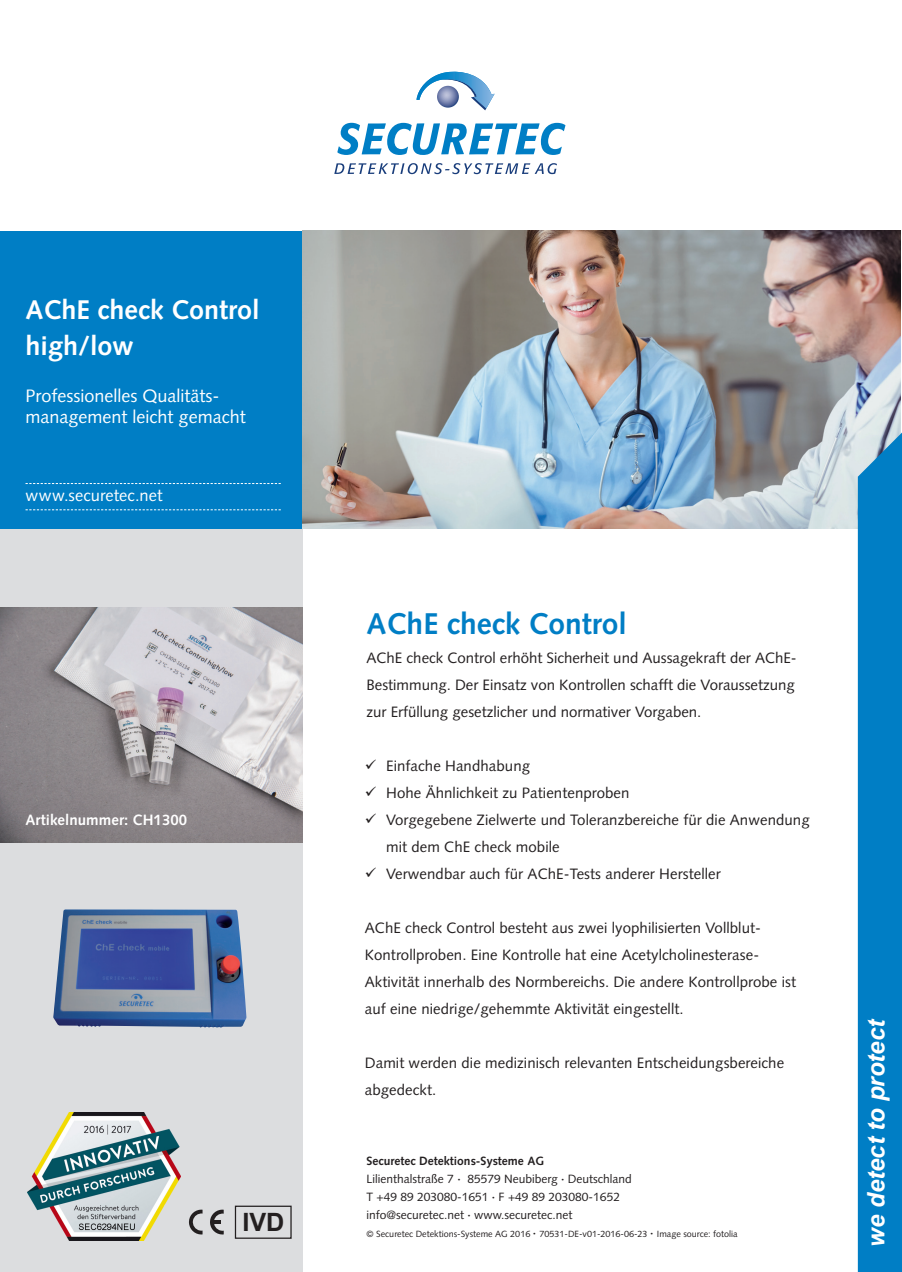
<style>
.page{position:relative;width:902px;height:1272px;background:#fff}
.page>*{position:absolute;margin:0;border:0;box-sizing:border-box;transform-origin:0 0}
.Überschrift_1_Header{font:700 30px "Syntax";color:#007ec5}
.Überschrift_1_Header-2{font:700 27px/36px "Syntax";color:#fff}
.t1{font:700 25.2px "Arial";color:#231f20}
.t2{font:italic 700 24px "Arial";color:#fff}
.Überschrift_1_Header-3{font:18px/21.6px "Syntax";color:#fff}
.URL_weiss{font:16.5px "Syntax";letter-spacing:.005em;color:#fff}
.Fließtext_1{font:15px/27px "Syntax";letter-spacing:.005em;color:#231f20}
.Überschrift_2_Header{font:15px/27px "Syntax";color:#231f20}
.Fließtext_1_bold{font:15px/27px "Syntax";letter-spacing:.005em;color:#231f20}
.t3{font:700 15px "Syntax";letter-spacing:.005em;color:#fff}
.t4{font:12px "Syntax";color:#231f20}
.t5{font:700 12px "Syntax";color:#231f20}
.Adresse_Rückseite_kl{font:9px "Syntax";color:#231f20}
.s1{font-weight:700}
.s2{font-weight:700;font-size:12px}
</style>
<div class="page">
<svg style="left:337px;top:123px;width:228px;height:32px"></svg>
<svg style="left:334px;top:163px;width:223px;height:11px"></svg>
<svg style="left:416px;top:72px;width:78px;height:38px"></svg>
<svg style="left:437px;top:86px;width:22px;height:22px"></svg>
<div style="left:0;top:528px;width:302px;height:743px;background:#dcdddf"></div>
<div style="left:0;top:231px;width:302px;height:297px;background:#007ec5"></div>
<svg style="left:26px;top:483px;width:255px;height:1px"></svg>
<svg style="left:26px;top:509px;width:255px;height:1px"></svg>
<img style="left:302px;top:231px;width:598px;height:297px">
<img style="left:0;top:607px;width:302px;height:235px">
<div style="left:235px;top:1205px;width:56px;height:33px;border:1px solid #231f20"></div>
<svg style="left:189px;top:1209px;width:13px;height:25px"></svg>
<svg style="left:210px;top:1209px;width:14px;height:25px"></svg>
<img style="left:27px;top:1112px;width:153px;height:128px">
<img style="left:53px;top:909px;width:193px;height:118px">
<div style="left:857px;top:425px;width:44px;height:846px;background:#007ec5"></div>
<p class="Überschrift_1_Header-2" style="left:26px;top:292px;width:236px">AChE check Control high/low</p>
<p class="Überschrift_1_Header-3" style="left:26px;top:385px;width:222px">Professionelles Qualitäts&shy;management leicht gemacht</p>
<p class="URL_weiss" style="left:26px;top:485px;width:139px">www.securetec.net</p>
<p class="t3" style="left:26px;top:811px;width:163px">Artikelnummer: CH1300</p>
<p class="t1" style="left:242px;top:1205px;width:44px">IVD</p>
<p class="Überschrift_1_Header" style="left:366px;top:606px;width:262px">AChE check Control</p>
<p class="Überschrift_2_Header" style="left:366px;top:644px;width:431px">AChE check Control erhöht Sicherheit und Aussagekraft der AChE-<br>Bestimmung. Der Einsatz von Kontrollen schafft die Voraussetzung zur Erfüllung gesetzlicher und normativer Vorgaben.</p>
<p class="Fließtext_1_bold" style="left:365px;top:752px;width:167px">✓ Einfache Handhabung</p>
<p class="Fließtext_1_bold" style="left:365px;top:779px;width:266px">✓ Hohe Ähnlichkeit zu Patientenproben</p>
<p class="Fließtext_1_bold" style="left:386px;top:806px;width:425px;text-indent:-21px">✓ Vorgegebene Zielwerte und Toleranzbereiche für die Anwendung mit dem ChE check mobile</p>
<p class="Fließtext_1" style="left:365px;top:860px;width:357px">✓ Verwendbar auch für AChE-Tests anderer Hersteller</p>
<p class="Fließtext_1" style="left:365px;top:914px;width:432px">AChE check Control besteht aus zwei lyophilisierten Vollblut-Kontrollproben. Eine Kontrolle hat eine Acetylcholinesterase-Aktivität innerhalb des Normbereichs. Die andere Kontrollprobe ist auf eine niedrige/gehemmte Aktivität eingestellt.</p>
<p class="Fließtext_1" style="left:365px;top:1049px;width:421px">Damit werden die medizinisch relevanten Entscheidungsbereiche abgedeckt.</p>
<p class="t5" style="left:366px;top:1154px;width:179px">Securetec Detektions-Systeme AG</p>
<p class="t4" style="left:366px;top:1172px;width:267px">Lilienthalstraße 7 <span class="s1">·</span> 85579 Neubiberg <span class="s1">·</span> Deutschland</p>
<p class="t4" style="left:366px;top:1190px;width:255px">T +49 89 203080-1651 <span class="s1">·</span> F +49 89 203080-1652</p>
<p class="t4" style="left:366px;top:1208px;width:207px">info@securetec.net <span class="s1">·</span> www.securetec.net</p>
<p class="Adresse_Rückseite_kl" style="left:366px;top:1228px;width:372px">© Securetec Detektions-Systeme AG 2016 <span class="s2">·</span> 70531-DE-v01-2016-06-23 <span class="s2">·</span> Image source: fotolia</p>
<p class="t2" style="left:859px;top:1246px;width:230px;rotate:-90deg">we detect to protect</p>
</div>
